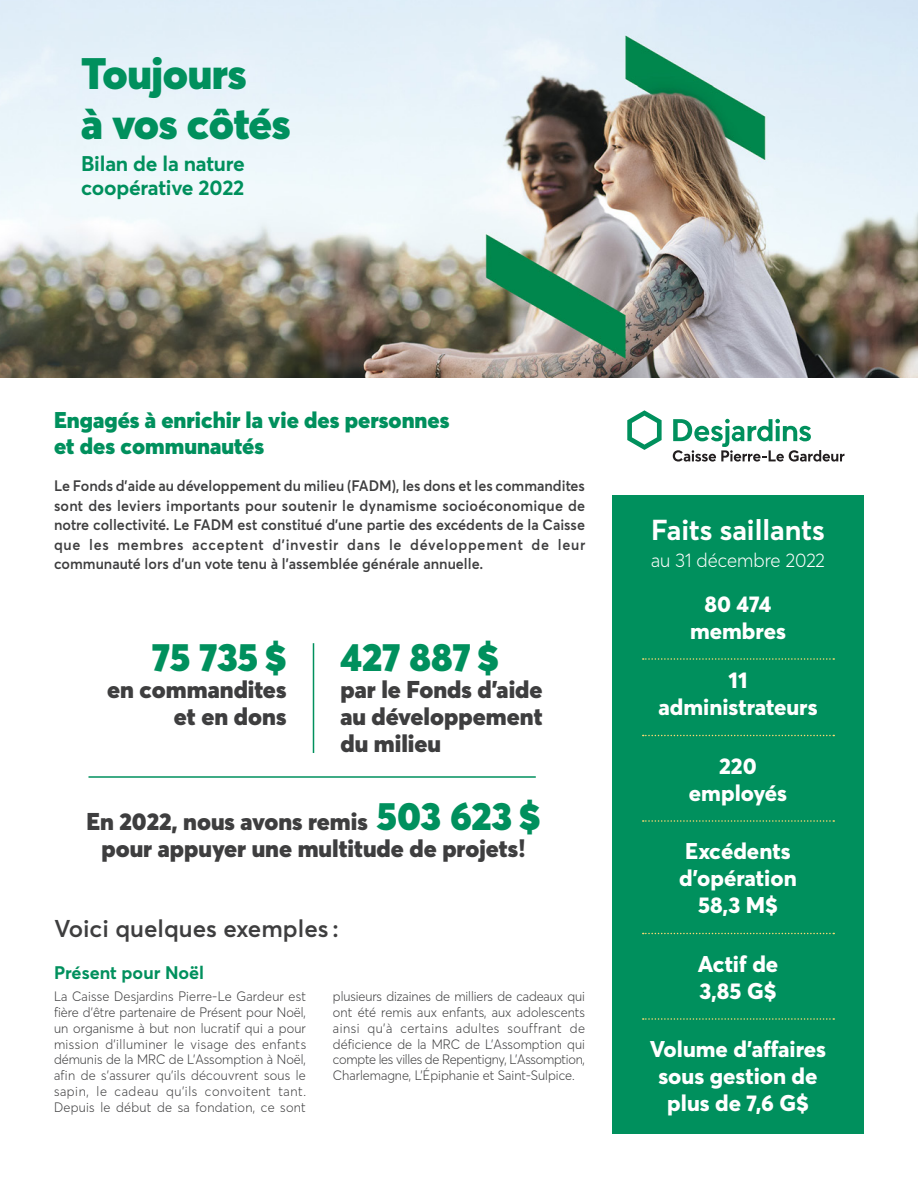
<style>
.page{position:relative;width:918px;height:1188px;background:#fff}
.page>*{position:absolute;margin:0;border:0;box-sizing:border-box;transform-origin:0 0}
.t1{font:900 43.5px/49.5px "Desjardins Sans";letter-spacing:-.01em;color:#00905d}
.t2{font:900 39px "Desjardins Sans";color:#00905d}
.t3{font:700 28.5px "Desjardins Sans";color:#fff}
.t4{font:900 24px/27px "Desjardins Sans";color:#3e3e3f;text-align:right}
.t5{font:600 24px "Desjardins Sans";color:#3e3e3f}
.t6{font:800 22.5px/27px "Desjardins Sans";color:#fff;text-align:center}
.t7{font:900 22.5px/25.5px "Desjardins Sans";color:#00905d}
.t8{font:700 21px/24px "Desjardins Sans";letter-spacing:-.01em;color:#00905d}
.t9{font:300 19.5px "Desjardins Sans";color:#fff;scale:.95 1}
.t10{font:700 18px "Desjardins Sans";color:#00905d}
.t11{font:600 15px/19.5px "Desjardins Sans";color:#3e3e3f;text-align:justify;scale:.95 1}
.t12{font:300 13.5px/15.8px "Desjardins Sans";letter-spacing:.005em;color:#3e3e3f;text-align:justify;scale:.95 1}
.s1{font-size:39px;color:#00905d}
</style>
<div class="page">
<img style="left:0;top:0;width:918px;height:378px">
<svg style="left:627px;top:410px;width:35px;height:40px"></svg>
<svg style="left:673px;top:419px;width:171px;height:43px"></svg>
<hr style="left:313px;top:643px;width:1px;height:110px;background:#00905d">
<hr style="left:88px;top:776px;width:448px;height:2px;background:#00905d">
<div style="left:612px;top:495px;width:252px;height:639px;background:#00905d"></div>
<svg style="left:643px;top:658px;width:191px;height:2px"></svg>
<svg style="left:643px;top:735px;width:191px;height:1px"></svg>
<svg style="left:643px;top:820px;width:191px;height:2px"></svg>
<svg style="left:643px;top:933px;width:191px;height:1px"></svg>
<svg style="left:643px;top:1018px;width:191px;height:2px"></svg>
<h1 class="t1" style="left:81px;top:49px;width:211px">Toujours<br>à vos côtés</h1>
<h3 class="t8" style="left:81px;top:151px;width:165px">Bilan de la nature coopérative 2022</h3>
<h3 class="t7" style="left:54px;top:407px;width:397px">Engagés à enrichir la vie des personnes et des communautés</h3>
<p class="t11" style="left:54px;top:476px;width:561px">Le Fonds d’aide au développement du milieu (FADM), les dons et les commandites sont des leviers importants pour soutenir le dynamisme socioéconomique de notre collectivité. Le FADM est constitué d’une partie des excédents de la Caisse que les membres acceptent d’investir dans le développement de leur communauté lors d’un vote tenu à l’assemblée générale annuelle.</p>
<h2 class="t2" style="left:152px;top:632px;width:136px">75 735 $</h2>
<h3 class="t4" style="left:107px;top:676px;width:181px">en commandites et en dons</h3>
<h2 class="t2" style="left:340px;top:632px;width:160px">427 887 $</h2>
<h3 class="t4" style="left:340px;top:676px;width:204px;text-align:justify">par le Fonds d’aide au développement du milieu</h3>
<h3 class="t4" style="left:86px;top:808px;width:456px;text-align:center">En 2022, nous avons remis <span class="s1">503 623 $ </span>pour appuyer une multitude de projets!</h3>
<h3 class="t5" style="left:54px;top:913px;width:287px">Voici quelques exemples :</h3>
<h3 class="t10" style="left:54px;top:961px;width:152px">Présent pour Noël</h3>
<p class="t12" style="left:54px;top:989px;width:267px">La Caisse Desjardins Pierre-Le Gardeur est fière d’être partenaire de Présent pour Noël, un organisme à but non lucratif qui a pour mission d’illuminer le visage des enfants démunis de la MRC de L’Assomption à Noël, afin de s’assurer qu’ils découvrent sous le sapin, le cadeau qu’ils convoitent tant.<br>Depuis le début de sa fondation, ce sont</p>
<p class="t12" style="left:333px;top:989px;width:267px">plusieurs dizaines de milliers de cadeaux qui ont été remis aux enfants, aux adolescents ainsi qu’à certains adultes souffrant de déficience de la MRC de L’Assomption qui compte les villes de Repentigny, L’Assomption, Charlemagne, L’Épiphanie et Saint-Sulpice.</p>
<h3 class="t3" style="left:651px;top:512px;width:175px">Faits saillants</h3>
<h3 class="t9" style="left:651px;top:548px;width:185px">au 31 décembre 2022</h3>
<h3 class="t6" style="left:690px;top:590px;width:97px">80 474 membres</h3>
<h3 class="t6" style="left:658px;top:667px;width:161px">11 administrateurs</h3>
<h3 class="t6" style="left:689px;top:752px;width:100px">220 employés</h3>
<h3 class="t6" style="left:679px;top:838px;width:119px">Excédents d’opération<br>58,3 M$</h3>
<h3 class="t6" style="left:698px;top:950px;width:82px;text-align:left">Actif de<br>3,85 G$</h3>
<h3 class="t6" style="left:650px;top:1036px;width:178px">Volume d’affaires sous gestion de plus de 7,6 G$</h3>
</div>
